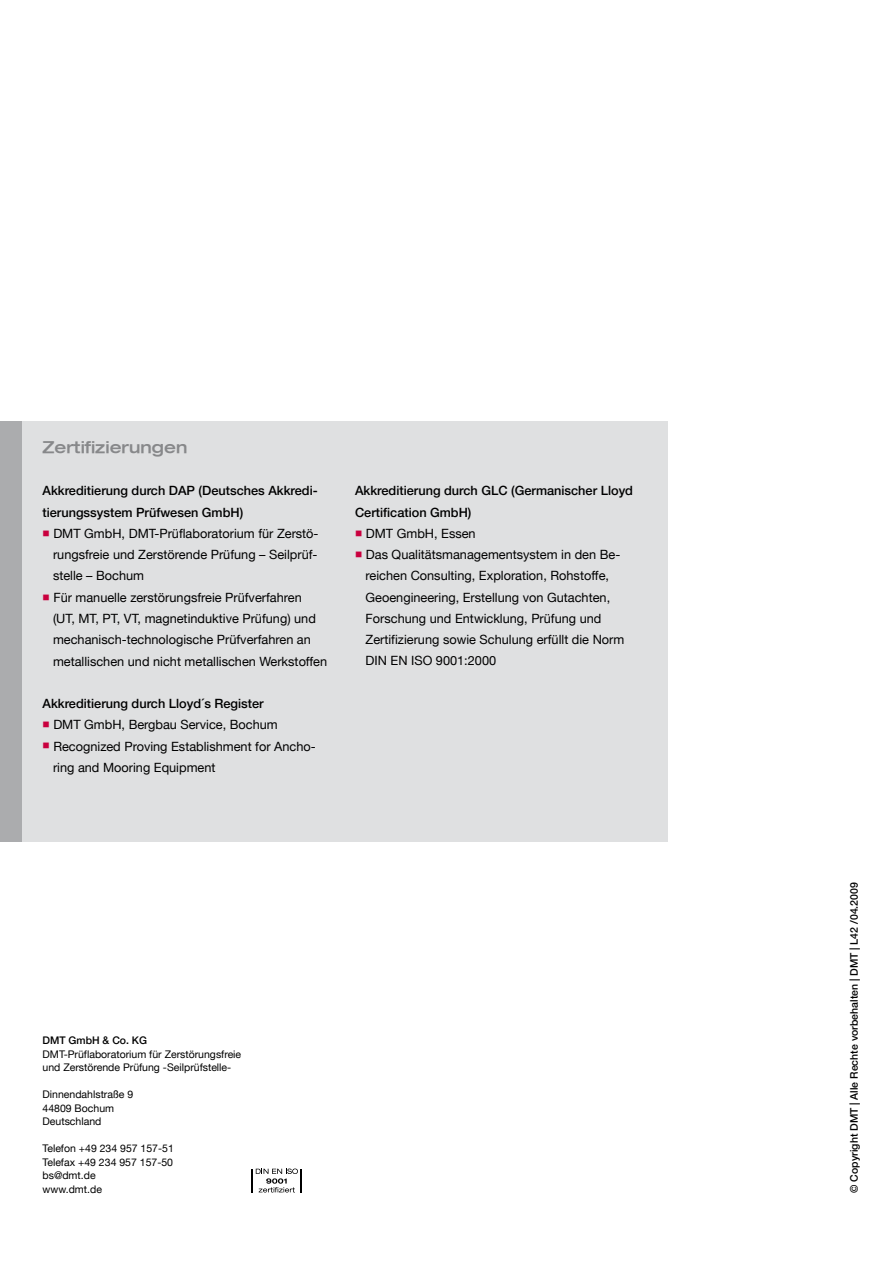
<style>
.page{position:relative;width:893px;height:1263px;background:#fff}
.page>*{position:absolute;margin:0;border:0;box-sizing:border-box;transform-origin:0 0}
.t1{font:500 expanded 16.5px "Helvetica Neue LT";color:#87888a}
.t2{font:12.75px/21.3px "Helvetica Neue LT";color:#000}
.t3{font:500 12.75px/21.3px "Helvetica Neue LT";color:#000}
.t4{font:10.5px/13.5px "Helvetica Neue LT";color:#000}
.t5{font:500 10.5px "Helvetica Neue LT";color:#000}
.s1{color:#c9003e}
</style>
<div class="page">
<div style="left:1px;top:421px;width:667px;height:420px;background:#dfe0e1"></div>
<div style="left:0;top:421px;width:21px;height:420px;background:#abacae"></div>
<hr style="left:300px;top:1169px;width:2px;height:23px;background:#000">
<svg style="left:252px;top:1168px;width:46px;height:24px"></svg>
<p class="t1" style="left:43px;top:437px;width:146px">Zertifizierungen</p>
<p class="t3" style="left:43px;top:480px;width:277px">Akkreditierung durch DAP (Deutsches Akkredi&shy;tierungssystem Prüfwesen GmbH)</p>
<p class="t2" style="left:53px;top:523px;width:267px;text-align:justify;text-indent:-11px"><span class="s1">■</span> DMT GmbH, DMT-Prüflaboratorium für Zerstö&shy;rungsfreie und Zerstörende Prüfung – Seilprüf&shy;stelle – Bochum</p>
<p class="t2" style="left:53px;top:586px;width:276px;text-indent:-11px"><span class="s1">■</span> Für manuelle zerstörungsfreie Prüfverfahren<br>(UT, MT, PT, VT, magnetinduktive Prüfung) und mechanisch-technologische Prüfverfahren an metallischen und nicht metallischen Werkstoffen</p>
<p class="t3" style="left:43px;top:693px;width:223px">Akkreditierung durch Lloyd´s Register</p>
<p class="t2" style="left:43px;top:714px;width:237px"><span class="s1">■</span> DMT GmbH, Bergbau Service, Bochum</p>
<p class="t2" style="left:53px;top:735px;width:264px;text-indent:-11px"><span class="s1">■</span> Recognized Proving Establishment for Ancho&shy;ring and Mooring Equipment</p>
<p class="t3" style="left:355px;top:480px;width:279px">Akkreditierung durch GLC (Germanischer Lloyd<br>Certification GmbH)</p>
<p class="t2" style="left:355px;top:523px;width:122px"><span class="s1">■</span> DMT GmbH, Essen</p>
<p class="t2" style="left:366px;top:544px;width:260px;text-indent:-11px"><span class="s1">■</span> Das Qualitätsmanagementsystem in den Be&shy;reichen Consulting, Exploration, Rohstoffe, Geoengineering, Erstellung von Gutachten, Forschung und Entwicklung, Prüfung und Zertifizierung sowie Schulung erfüllt die Norm DIN EN ISO 9001:2000</p>
<p class="t5" style="left:43px;top:1034px;width:106px">DMT GmbH &amp; Co. KG</p>
<p class="t4" style="left:43px;top:1047px;width:200px">DMT-Prüflaboratorium für Zerstörungsfreie und Zerstörende Prüfung -Seilprüfstelle-</p>
<p class="t4" style="left:43px;top:1088px;width:92px">Dinnendahlstraße 9<br>44809 Bochum<br>Deutschland</p>
<p class="t4" style="left:43px;top:1142px;width:133px">Telefon +49 234 957 157-51<br>Telefax +49 234 957 157-50 bs@dmt.de<br>www.dmt.de</p>
<p class="t5" style="left:848px;top:1193px;width:312px;rotate:-90deg">© Copyright DMT | Alle Rechte vorbehalten | DMT | L42 /04.2009</p>
</div>
